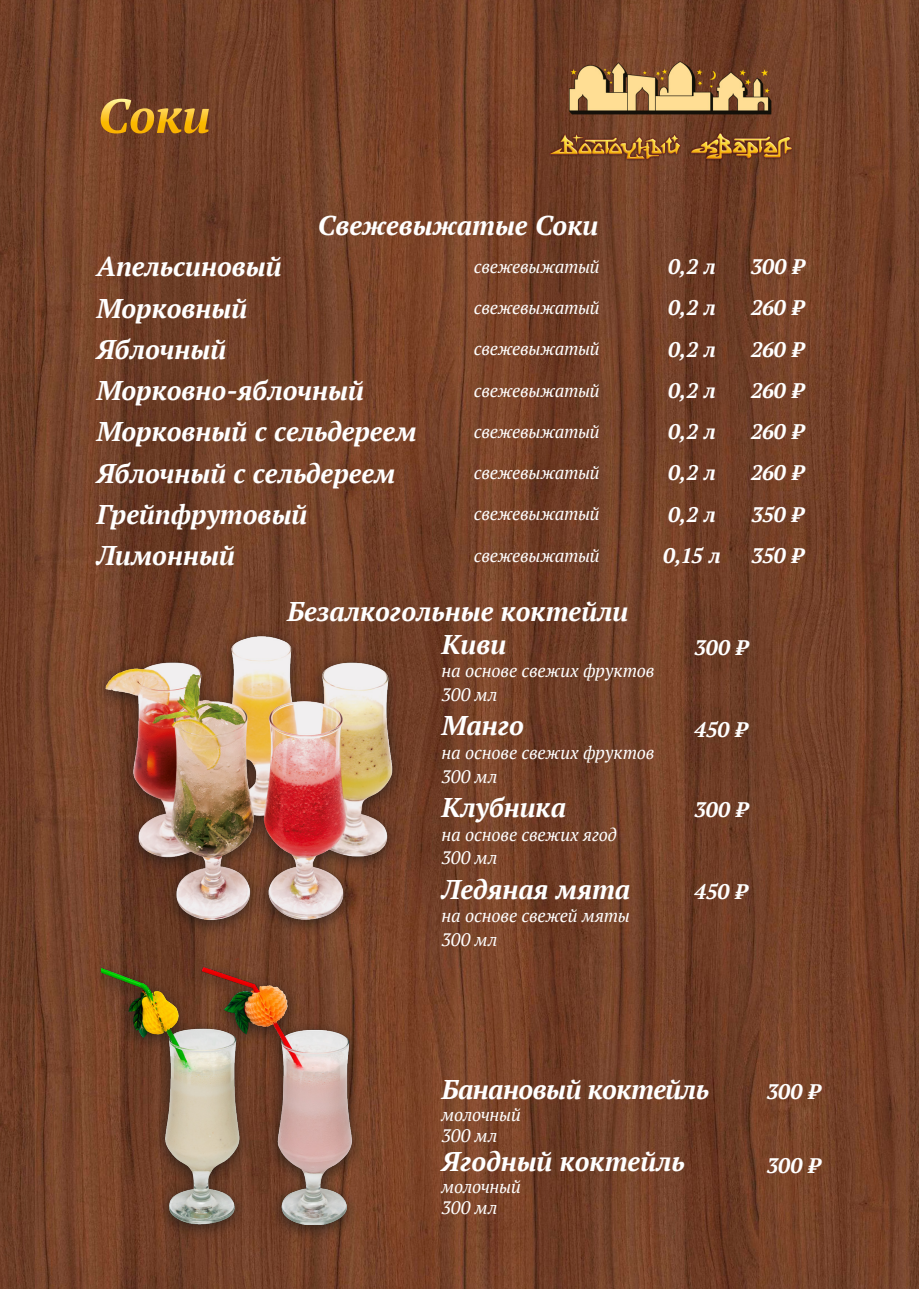
<style>
.page{position:relative;width:919px;height:1289px;background:#fff}
.page>*{position:absolute;margin:0;border:0;box-sizing:border-box;transform-origin:0 0}
.t1{font:italic 700 27px/32.4px "PT Serif";color:#fff}
.t2{font:italic 700 27px "PT Serif";letter-spacing:-.02em;color:#fff}
.t3{font:italic 700 21px "PT Serif";letter-spacing:.01em;color:#fff}
.t4{font:italic 18px/23.5px "PT Serif";letter-spacing:-.015em;color:#fff}
</style>
<div class="page">
<img style="left:0;top:0;width:918px;height:1288px">
<svg style="left:101px;top:99px;width:108px;height:34px;background:#a57125"></svg>
<div style="left:92px;top:626px;width:313px;height:311px;background:#181716;opacity:.66"></div>
<img style="left:97px;top:633px;width:307px;height:288px">
<div style="left:189px;top:957px;width:176px;height:286px;background:#181716;opacity:.66"></div>
<img style="left:194px;top:945px;width:161px;height:279px">
<div style="left:89px;top:959px;width:163px;height:282px;background:#181716;opacity:.66"></div>
<img style="left:102px;top:963px;width:146px;height:261px">
<h1 class="t1" style="left:318px;top:209px;width:282px">Свежевыжатые Соки</h1>
<h1 class="t1" style="left:96px;top:250px;width:187px">Апельсиновый</h1>
<p class="t4" style="left:474px;top:255px;width:127px">свежевыжатый</p>
<p class="t3" style="left:668px;top:253px;width:49px">0,2 л</p>
<p class="t3" style="left:750px;top:253px;width:55px">300 ₽</p>
<h1 class="t1" style="left:96px;top:291px;width:152px">Морковный</h1>
<p class="t4" style="left:474px;top:296px;width:127px">свежевыжатый</p>
<p class="t3" style="left:668px;top:294px;width:49px">0,2 л</p>
<p class="t3" style="left:750px;top:294px;width:54px">260 ₽</p>
<h1 class="t1" style="left:96px;top:333px;width:131px">Яблочный</h1>
<p class="t4" style="left:474px;top:337px;width:127px">свежевыжатый</p>
<p class="t3" style="left:668px;top:335px;width:49px">0,2 л</p>
<p class="t3" style="left:750px;top:335px;width:54px">260 ₽</p>
<h1 class="t1" style="left:96px;top:374px;width:269px">Морковно-яблочный</h1>
<p class="t4" style="left:474px;top:378px;width:127px">свежевыжатый</p>
<p class="t3" style="left:668px;top:377px;width:49px">0,2 л</p>
<p class="t3" style="left:750px;top:377px;width:54px">260 ₽</p>
<h1 class="t1" style="left:96px;top:415px;width:321px">Морковный с сельдереем</h1>
<p class="t4" style="left:474px;top:420px;width:127px">свежевыжатый</p>
<p class="t3" style="left:668px;top:418px;width:49px">0,2 л</p>
<p class="t3" style="left:750px;top:418px;width:54px">260 ₽</p>
<h1 class="t1" style="left:96px;top:456px;width:300px">Яблочный с сельдереем</h1>
<p class="t4" style="left:474px;top:461px;width:127px">свежевыжатый</p>
<p class="t3" style="left:668px;top:459px;width:49px">0,2 л</p>
<p class="t3" style="left:750px;top:459px;width:54px">260 ₽</p>
<h1 class="t1" style="left:96px;top:498px;width:212px">Грейпфрутовый</h1>
<p class="t4" style="left:474px;top:502px;width:127px">свежевыжатый</p>
<p class="t3" style="left:668px;top:500px;width:49px">0,2 л</p>
<p class="t3" style="left:751px;top:500px;width:54px">350 ₽</p>
<h1 class="t1" style="left:96px;top:539px;width:140px">Лимонный</h1>
<p class="t4" style="left:474px;top:543px;width:127px">свежевыжатый</p>
<p class="t3" style="left:663px;top:541px;width:59px">0,15 л</p>
<p class="t3" style="left:751px;top:541px;width:54px">350 ₽</p>
<h1 class="t1" style="left:441px;top:595px;width:188px;text-indent:-154px">Безалкогольные коктейли<br>Киви</h1>
<p class="t4" style="left:441px;top:659px;width:214px">на основе свежих фруктов<br>300 мл</p>
<h1 class="t1" style="left:441px;top:709px;width:84px">Манго</h1>
<p class="t4" style="left:441px;top:740px;width:214px">на основе свежих фруктов<br>300 мл</p>
<h1 class="t1" style="left:441px;top:791px;width:126px">Клубника</h1>
<p class="t4" style="left:441px;top:822px;width:177px">на основе свежих ягод<br>300 мл</p>
<h1 class="t1" style="left:441px;top:872px;width:190px">Ледяная мята</h1>
<p class="t4" style="left:441px;top:904px;width:190px">на основе свежей мяты<br>300 мл</p>
<p class="t3" style="left:694px;top:633px;width:55px">300 ₽</p>
<p class="t3" style="left:694px;top:715px;width:54px">450 ₽</p>
<p class="t3" style="left:694px;top:796px;width:55px">300 ₽</p>
<p class="t3" style="left:694px;top:878px;width:54px">450 ₽</p>
<h1 class="t2" style="left:441px;top:1071px;width:269px">Банановый коктейль</h1>
<p class="t4" style="left:441px;top:1103px;width:81px;line-height:21.6px">молочный<br>300 мл</p>
<h1 class="t1" style="left:441px;top:1144px;width:245px">Ягодный коктейль</h1>
<p class="t4" style="left:441px;top:1175px;width:81px;line-height:21.6px">молочный<br>300 мл</p>
<p class="t3" style="left:766px;top:1078px;width:55px">300 ₽</p>
<p class="t3" style="left:766px;top:1151px;width:55px">300 ₽</p>
</div>
